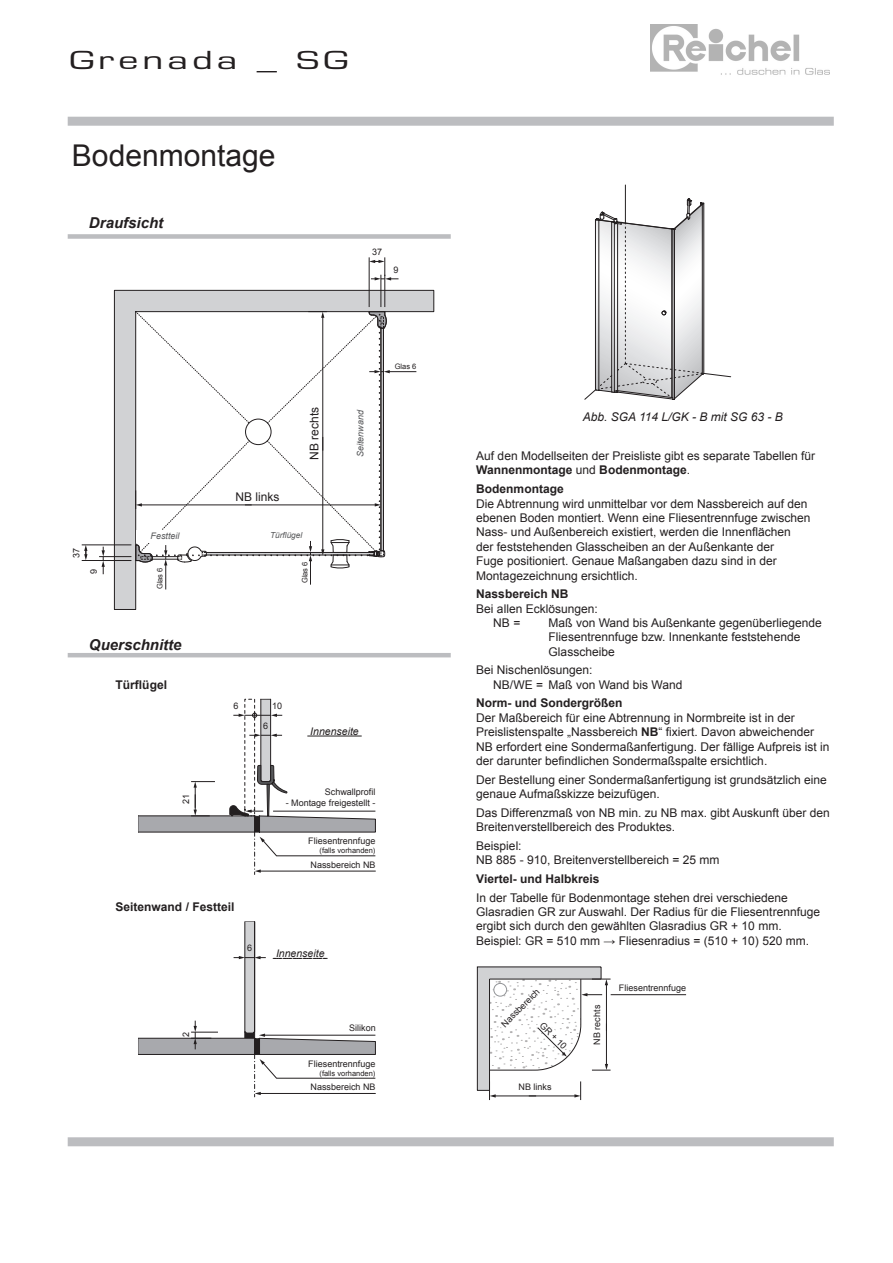
<style>
.page{position:relative;width:893px;height:1263px;background:#fff}
.page>*{position:absolute;margin:0;border:0;box-sizing:border-box;transform-origin:0 0}
.t1{font:30px "Arial";color:#231f20}
.t2{font:27px "Eurostile";letter-spacing:.1em;color:#231f20;scale:1.5 1}
.t3{font:italic 700 15px "Arial";color:#231f20}
.t4{font:12px/14.4px "Arial";color:#231f20}
.t5{font:700 12px "Arial";color:#231f20}
.t6{font:italic 12px "Arial";color:#231f20}
.t7{font:italic 10.5px "Arial";color:#231f20}
.t8{font:9px "Arial";color:#231f20}
.t9{font:italic 9px "Arial";color:#57585a}
.t10{font:italic 8.25px "Arial";color:#57585a}
.t11{font:7.5px "Arial";color:#231f20}
.s1{font-weight:700}
</style>
<div class="page">
<div style="left:68px;top:117px;width:765px;height:9px;background:#bcbdc0"></div>
<div style="left:68px;top:1137px;width:765px;height:9px;background:#bcbdc0"></div>
<svg style="left:68px;top:234px;width:382px;height:423px"></svg>
<hr style="left:624px;top:185px;width:1px;height:38px;background:#231f20">
<svg style="left:584px;top:198px;width:147px;height:202px"></svg>
<div style="left:642px;top:379px;width:14px;height:5px;border:1px dashed #231f20;border-radius:50%"></div>
<svg style="left:114px;top:290px;width:320px;height:320px"></svg>
<hr style="left:369px;top:257px;width:1px;height:50px;background:#231f20">
<hr style="left:384px;top:275px;width:1px;height:32px;background:#231f20">
<hr style="left:380px;top:275px;width:1px;height:32px;background:#231f20">
<svg style="left:369px;top:257px;width:29px;height:23px"></svg>
<hr style="left:82px;top:545px;width:49px;height:1px;background:#231f20">
<hr style="left:99px;top:560px;width:32px;height:1px;background:#231f20">
<hr style="left:99px;top:556px;width:32px;height:1px;background:#231f20">
<svg style="left:82px;top:545px;width:23px;height:29px"></svg>
<svg style="left:135px;top:311px;width:281px;height:278px"></svg>
<hr style="left:610px;top:994px;width:75px;height:1px;background:#231f20">
<svg style="left:476px;top:966px;width:134px;height:134px"></svg>
<div style="left:138px;top:816px;width:117px;height:16px;background:#a8a9ad"></div>
<svg style="left:191px;top:781px;width:24px;height:36px"></svg>
<svg style="left:229px;top:699px;width:146px;height:175px"></svg>
<div style="left:244px;top:809px;width:11px;height:7px;border:1px dashed #231f20"></div>
<div style="left:138px;top:1038px;width:117px;height:17px;background:#a8a9ad;border:1px solid #231f20"></div>
<svg style="left:191px;top:1021px;width:27px;height:28px"></svg>
<svg style="left:233px;top:921px;width:142px;height:176px"></svg>
<img style="left:650px;top:24px;width:178px;height:51px">
<h2 class="t2" style="left:69px;top:46px;width:187px">Grenada _ SG</h2>
<h1 class="t1" style="left:72px;top:136px;width:205px">Bodenmontage</h1>
<p class="t3" style="left:89px;top:213px;width:76px">Draufsicht</p>
<p class="t8" style="left:372px;top:246px;width:12px">37</p>
<p class="t8" style="left:393px;top:263px;width:7px">9</p>
<p class="t8" style="left:70px;top:558px;width:12px;rotate:-90deg">37</p>
<p class="t8" style="left:88px;top:574px;width:7px;rotate:-90deg">9</p>
<p class="t9" style="left:150px;top:530px;width:31px">Festteil</p>
<p class="t4" style="left:235px;top:489px;width:46px">NB links</p>
<p class="t4" style="left:307px;top:460px;width:54px;rotate:-90deg">NB rechts</p>
<p class="t10" style="left:270px;top:530px;width:34px">Türflügel</p>
<p class="t11" style="left:155px;top:589px;width:23px;rotate:-90deg">Glas 6</p>
<p class="t11" style="left:300px;top:583px;width:23px;rotate:-90deg">Glas 6</p>
<p class="t9" style="left:354px;top:457px;width:49px;rotate:-90deg">Seitenwand</p>
<p class="t3" style="left:89px;top:635px;width:94px">Querschnitte</p>
<p class="t5" style="left:116px;top:676px;width:53px">Türflügel</p>
<p class="t8" style="left:233px;top:700px;width:7px">6</p>
<p class="t8" style="left:272px;top:700px;width:12px">10</p>
<p class="t8" style="left:263px;top:720px;width:7px">6</p>
<p class="t7" style="left:310px;top:724px;width:50px">Innenseite</p>
<p class="t11" style="left:394px;top:361px;width:23px">Glas 6</p>
<p class="t8" style="left:180px;top:804px;width:12px;rotate:-90deg">21</p>
<p class="t5" style="left:115px;top:899px;width:120px">Seitenwand / Festteil</p>
<p class="t8" style="left:247px;top:942px;width:7px">6</p>
<p class="t8" style="left:325px;top:786px;width:52px">Schwallprofil</p>
<p class="t8" style="left:285px;top:797px;width:91px">- Montage freigestellt -</p>
<p class="t8" style="left:308px;top:835px;width:69px">Fliesentrennfuge</p>
<p class="t11" style="left:319px;top:846px;width:57px">(falls vorhanden)</p>
<p class="t8" style="left:310px;top:859px;width:67px">Nassbereich NB</p>
<p class="t7" style="left:276px;top:947px;width:50px">Innenseite</p>
<p class="t8" style="left:180px;top:1037px;width:7px;rotate:-90deg">2</p>
<p class="t8" style="left:349px;top:1022px;width:28px">Silikon</p>
<p class="t8" style="left:308px;top:1058px;width:69px">Fliesentrennfuge</p>
<p class="t11" style="left:319px;top:1068px;width:57px">(falls vorhanden)</p>
<p class="t8" style="left:310px;top:1081px;width:67px">Nassbereich NB</p>
<p class="t6" style="left:582px;top:409px;width:202px">Abb. SGA 114 L/GK - B mit SG 63 - B</p>
<p class="t4" style="left:476px;top:449px;width:340px">Auf den Modellseiten der Preisliste gibt es separate Tabellen für<br><span class="s1">Wannenmontage</span> und <span class="s1">Bodenmontage</span>.</p>
<p class="t5" style="left:476px;top:481px;width:89px">Bodenmontage</p>
<p class="t4" style="left:476px;top:496px;width:335px">Die Abtrennung wird unmittelbar vor dem Nassbereich auf den ebenen Boden montiert. Wenn eine Fliesentrennfuge zwischen Nass- und Außenbereich existiert, werden die Innenflächen der feststehenden Glasscheiben an der Außenkante der<br>Fuge positioniert. Genaue Maßangaben dazu sind in der Montagezeichnung ersichtlich.</p>
<p class="t5" style="left:476px;top:586px;width:94px">Nassbereich NB</p>
<p class="t4" style="left:493px;top:601px;width:106px;text-indent:-17px">Bei allen Ecklösungen:<br>NB =</p>
<p class="t4" style="left:548px;top:616px;width:275px">Maß von Wand bis Außenkante gegenüberliegende<br>Fliesentrennfuge bzw. Innenkante feststehende<br>Glasscheibe</p>
<p class="t4" style="left:493px;top:663px;width:191px;text-indent:-17px">Bei Nischenlösungen:<br>NB/WE = Maß von Wand bis Wand</p>
<p class="t5" style="left:476px;top:695px;width:148px">Norm- und Sondergrößen</p>
<p class="t4" style="left:476px;top:711px;width:354px">Der Maßbereich für eine Abtrennung in Normbreite ist in der Preislistenspalte „Nassbereich <span class="s1">NB</span>“ fixiert. Davon abweichender NB erfordert eine Sondermaßanfertigung. Der fällige Aufpreis ist in der darunter befindlichen Sondermaßspalte ersichtlich.</p>
<p class="t4" style="left:476px;top:772px;width:352px">Der Bestellung einer Sondermaßanfertigung ist grundsätzlich eine genaue Aufmaßskizze beizufügen.</p>
<p class="t4" style="left:476px;top:805px;width:355px">Das Differenzmaß von NB min. zu NB max. gibt Auskunft über den<br>Breitenverstellbereich des Produktes.</p>
<p class="t4" style="left:476px;top:838px;width:245px">Beispiel:<br>NB 885 - 910, Breitenverstellbereich = 25 mm</p>
<p class="t5" style="left:476px;top:871px;width:125px">Viertel- und Halbkreis</p>
<p class="t4" style="left:476px;top:890px;width:345px">In der Tabelle für Bodenmontage stehen drei verschiedene Glasradien GR zur Auswahl. Der Radius für die Fliesentrennfuge ergibt sich durch den gewählten Glasradius GR + 10 mm.<br>Beispiel: GR = 510 mm → Fliesenradius = (510 + 10) 520 mm.</p>
<p class="t8" style="left:498px;top:1021px;width:52px;rotate:-45deg">Nassbereich</p>
<p class="t8" style="left:618px;top:982px;width:69px">Fliesentrennfuge</p>
<p class="t8" style="left:590px;top:1044px;width:41px;rotate:-90deg">NB rechts</p>
<p class="t8" style="left:545px;top:1020px;width:35px;rotate:45deg">GR + 10</p>
<p class="t8" style="left:518px;top:1080px;width:35px">NB links</p>
</div>
